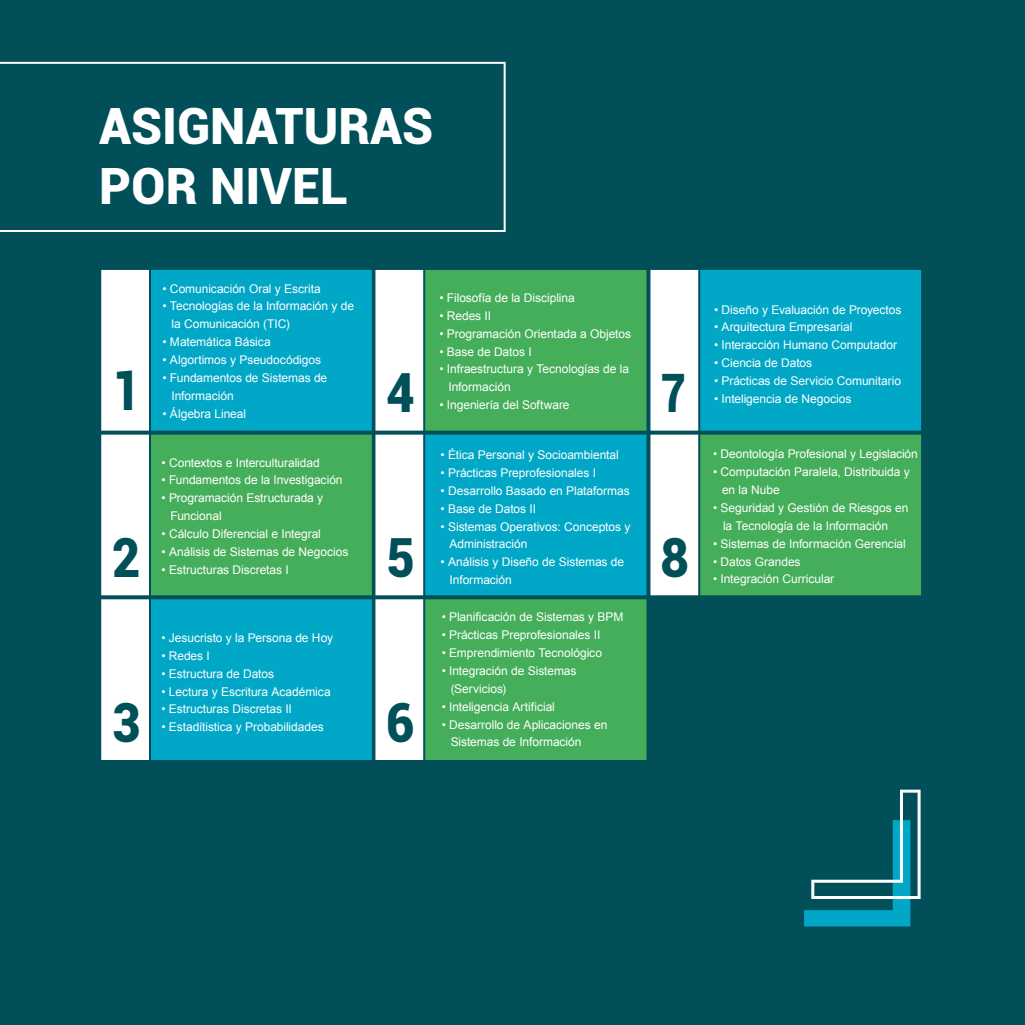
<style>
.page{position:relative;width:1025px;height:1025px;background:#fff}
.page>*{position:absolute;margin:0;border:0;box-sizing:border-box;transform-origin:0 0}
.t1{font:900 54px "Roboto";color:#004f59;scale:.9 1}
.t2{font:900 53px "Roboto";color:#004f59;scale:.8 1}
.t3{font:900 50px/60px "Roboto";color:#fff}
.t4{font:12px/17.8px "Arial";letter-spacing:-.005em;color:#fff}
</style>
<div class="page">
<div style="left:0;top:0;width:1025px;height:1024px;background:#004f59"></div>
<div style="left:425px;top:270px;width:222px;height:161px;background:#45ae5a"></div>
<div style="left:151px;top:434px;width:221px;height:162px;background:#45ae5a"></div>
<div style="left:700px;top:434px;width:221px;height:162px;background:#45ae5a"></div>
<div style="left:425px;top:599px;width:222px;height:161px;background:#45ae5a"></div>
<div style="left:151px;top:270px;width:221px;height:161px;background:#00a7c7"></div>
<div style="left:700px;top:270px;width:222px;height:161px;background:#00a7c7"></div>
<div style="left:425px;top:434px;width:222px;height:162px;background:#00a7c7"></div>
<div style="left:151px;top:599px;width:221px;height:161px;background:#00a7c7"></div>
<div style="left:101px;top:269px;width:48px;height:491px;background:#fff"></div>
<div style="left:375px;top:269px;width:49px;height:491px;background:#fff"></div>
<div style="left:650px;top:269px;width:49px;height:327px;background:#fff"></div>
<svg style="left:0;top:62px;width:506px;height:170px"></svg>
<svg style="left:804px;top:789px;width:117px;height:137px"></svg>
<h3 class="t3" style="left:99px;top:94px;width:336px">ASIGNATURAS<br>POR NIVEL</h3>
<h1 class="t1" style="left:112px;top:353px;width:33px">1</h1>
<p class="t4" style="left:162px;top:279px;width:160px">• Comunicación Oral y Escrita</p>
<p class="t4" style="left:171px;top:297px;width:184px;text-indent:-9px">• Tecnologías de la Información y de la Comunicación (TIC)</p>
<p class="t4" style="left:162px;top:333px;width:110px">• Matemática Básica</p>
<p class="t4" style="left:162px;top:351px;width:160px">• Algortimos y Pseudocódigos</p>
<p class="t4" style="left:171px;top:369px;width:157px;text-indent:-9px">• Fundamentos de Sistemas de<br>Información</p>
<p class="t4" style="left:162px;top:404px;width:85px">• Álgebra Lineal</p>
<h1 class="t1" style="left:386px;top:355px;width:33px">4</h1>
<p class="t4" style="left:439px;top:289px;width:137px">• Filosofía de la Disciplina</p>
<p class="t4" style="left:439px;top:307px;width:53px">• Redes II</p>
<p class="t4" style="left:439px;top:325px;width:193px">• Programación Orientada a Objetos</p>
<p class="t4" style="left:439px;top:342px;width:94px">• Base de Datos I</p>
<p class="t4" style="left:448px;top:360px;width:182px;text-indent:-9px">• Infraestructura y Tecnologías de la<br>Información</p>
<p class="t4" style="left:439px;top:396px;width:132px">• Ingeniería del Software</p>
<h2 class="t2" style="left:661px;top:356px;width:32px">7</h2>
<p class="t4" style="left:714px;top:300px;width:189px">• Diseño y Evaluación de Proyectos</p>
<p class="t4" style="left:714px;top:318px;width:140px">• Arquitectura Empresarial</p>
<p class="t4" style="left:714px;top:336px;width:185px">• Interacción Humano Computador</p>
<p class="t4" style="left:714px;top:354px;width:100px">• Ciencia de Datos</p>
<p class="t4" style="left:714px;top:372px;width:189px">• Prácticas de Servicio Comunitario</p>
<p class="t4" style="left:714px;top:390px;width:139px">• Inteligencia de Negocios</p>
<h1 class="t1" style="left:112px;top:519px;width:33px">2</h1>
<p class="t4" style="left:162px;top:453px;width:160px">• Contextos e Interculturalidad</p>
<p class="t4" style="left:162px;top:471px;width:183px">• Fundamentos de la Investigación</p>
<p class="t4" style="left:171px;top:489px;width:154px;text-indent:-9px">• Programación Estructurada y<br>Funcional</p>
<p class="t4" style="left:162px;top:525px;width:161px">• Cálculo Diferencial e Integral</p>
<p class="t4" style="left:162px;top:542px;width:189px">• Análisis de Sistemas de Negocios</p>
<p class="t4" style="left:162px;top:560px;width:129px">• Estructuras Discretas I</p>
<h1 class="t1" style="left:386px;top:519px;width:33px">5</h1>
<p class="t4" style="left:441px;top:446px;width:180px">• Ética Personal y Socioambiental</p>
<p class="t4" style="left:441px;top:464px;width:157px">• Prácticas Preprofesionales I</p>
<p class="t4" style="left:441px;top:481px;width:191px">• Desarrollo Basado en Plataformas</p>
<p class="t4" style="left:441px;top:499px;width:97px">• Base de Datos II</p>
<p class="t4" style="left:450px;top:517px;width:182px;text-indent:-9px">• Sistemas Operativos: Conceptos y<br>Administración</p>
<p class="t4" style="left:450px;top:553px;width:176px;text-indent:-9px">• Análisis y Diseño de Sistemas de<br>Información</p>
<h1 class="t1" style="left:660px;top:519px;width:33px">8</h1>
<p class="t4" style="left:713px;top:445px;width:206px">• Deontología Profesional y Legislación</p>
<p class="t4" style="left:722px;top:463px;width:189px;text-indent:-9px">• Computación Paralela, Distribuida y en la Nube</p>
<p class="t4" style="left:723px;top:499px;width:187px;text-indent:-10px">• Seguridad y Gestión de Riesgos en la Tecnología de la Información</p>
<p class="t4" style="left:713px;top:534px;width:194px">• Sistemas de Información Gerencial</p>
<p class="t4" style="left:713px;top:552px;width:89px">• Datos Grandes</p>
<p class="t4" style="left:713px;top:570px;width:123px">• Integración Curricular</p>
<h1 class="t1" style="left:112px;top:684px;width:33px">3</h1>
<p class="t4" style="left:161px;top:629px;width:173px">• Jesucristo y la Persona de Hoy</p>
<p class="t4" style="left:161px;top:646px;width:50px">• Redes I</p>
<p class="t4" style="left:161px;top:664px;width:114px">• Estructura de Datos</p>
<p class="t4" style="left:161px;top:682px;width:171px">• Lectura y Escritura Académica</p>
<p class="t4" style="left:161px;top:700px;width:132px">• Estructuras Discretas II</p>
<p class="t4" style="left:161px;top:718px;width:164px">• Estadítistica y Probabilidades</p>
<h1 class="t1" style="left:386px;top:684px;width:33px">6</h1>
<p class="t4" style="left:442px;top:608px;width:183px">• Planificación de Sistemas y BPM</p>
<p class="t4" style="left:442px;top:626px;width:160px">• Prácticas Preprofesionales II</p>
<p class="t4" style="left:442px;top:644px;width:162px">• Emprendimiento Tecnológico</p>
<p class="t4" style="left:451px;top:662px;width:127px;text-indent:-9px">• Integración de Sistemas (Servicios)</p>
<p class="t4" style="left:442px;top:697px;width:115px">• Inteligencia Artificial</p>
<p class="t4" style="left:451px;top:715px;width:158px;text-indent:-9px">• Desarrollo de Aplicaciones en<br>Sistemas de Información</p>
</div>
